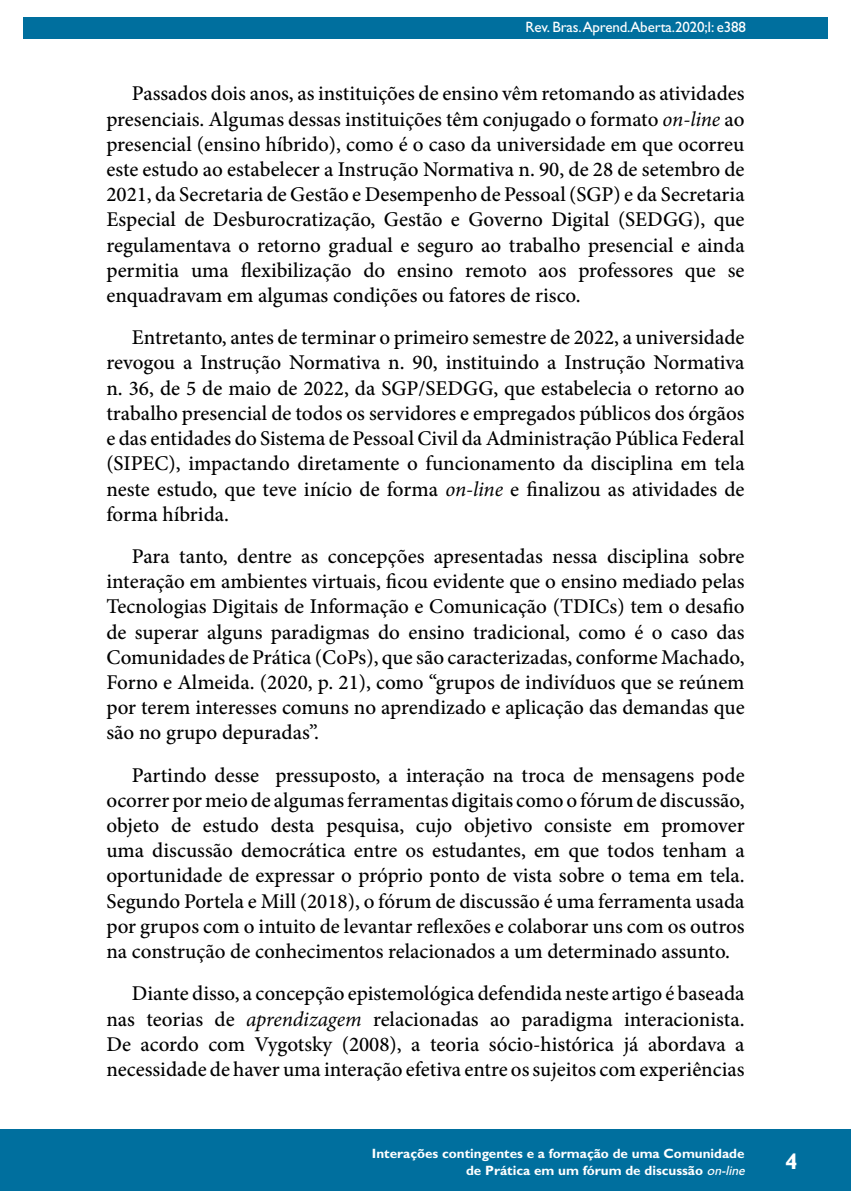
<style>
.page{position:relative;width:851px;height:1191px;background:#fff}
.page>*{position:absolute;margin:0;border:0;box-sizing:border-box;transform-origin:0 0}
.t1{font:700 22.5px "Gill Sans Std";color:#fff}
.t2{font:500 21px/25.2px "Minion Pro";color:#000;text-align:justify}
.t3{font:15px "Gill Sans Std";letter-spacing:-.01em;color:#fff}
.t4{font:700 13.5px/16.2px "Gill Sans Std";color:#fff;text-align:right}
.s1{font-weight:400;font-style:italic}
</style>
<div class="page">
<hr style="left:104px;top:0;width:1px;height:467px;background:#006f9e">
<div style="left:23px;top:17px;width:804px;height:21px;background:#006f9e"></div>
<div style="left:0;top:1129px;width:850px;height:62px;background:#006f9e"></div>
<p class="t3" style="left:525px;top:18px;width:222px">Rev. Bras.Aprend.Aberta.2020;I: e388</p>
<p class="t2" style="left:106px;top:81px;width:639px;text-indent:26px">Passados dois anos, as instituições de ensino vêm retomando as atividades presenciais. Algumas dessas instituições têm conjugado o formato <span class="s1">on-line</span> ao presencial (ensino híbrido), como é o caso da universidade em que ocorreu este estudo ao estabelecer a Instrução Normativa n. 90, de 28 de setembro de 2021, da Secretaria de Gestão e Desempenho de Pessoal (SGP) e da Secretaria Especial de Desburocratização, Gestão e Governo Digital (SEDGG), que regulamentava o retorno gradual e seguro ao trabalho presencial e ainda permitia uma flexibilização do ensino remoto aos professores que se enquadravam em algumas condições ou fatores de risco.</p>
<p class="t2" style="left:106px;top:325px;width:639px;text-indent:26px">Entretanto, antes de terminar o primeiro semestre de 2022, a universidade revogou a Instrução Normativa n. 90, instituindo a Instrução Normativa n. 36, de 5 de maio de 2022, da SGP/SEDGG, que estabelecia o retorno ao trabalho presencial de todos os servidores e empregados públicos dos órgãos e das entidades do Sistema de Pessoal Civil da Administração Pública Federal (SIPEC), impactando diretamente o funcionamento da disciplina em tela neste estudo, que teve início de forma <span class="s1">on-line</span> e finalizou as atividades de forma híbrida.</p>
<p class="t2" style="left:106px;top:543px;width:639px;text-indent:26px">Para tanto, dentre as concepções apresentadas nessa disciplina sobre interação em ambientes virtuais, ficou evidente que o ensino mediado pelas Tecnologias Digitais de Informação e Comunicação (TDICs) tem o desafio de superar alguns paradigmas do ensino tradicional, como é o caso das Comunidades de Prática (CoPs), que são caracterizadas, conforme Machado, Forno e Almeida. (2020, p. 21), como “grupos de indivíduos que se reúnem por terem interesses comuns no aprendizado e aplicação das demandas que são no grupo depuradas”.</p>
<p class="t2" style="left:106px;top:762px;width:639px;text-indent:26px">Partindo desse pressuposto, a interação na troca de mensagens pode ocorrer por meio de algumas ferramentas digitais como o fórum de discussão, objeto de estudo desta pesquisa, cujo objetivo consiste em promover uma discussão democrática entre os estudantes, em que todos tenham a oportunidade de expressar o próprio ponto de vista sobre o tema em tela.<br>Segundo Portela e Mill (2018), o fórum de discussão é uma ferramenta usada por grupos com o intuito de levantar reflexões e colaborar uns com os outros na construção de conhecimentos relacionados a um determinado assunto.</p>
<p class="t2" style="left:106px;top:981px;width:639px;text-indent:26px">Diante disso, a concepção epistemológica defendida neste artigo é baseada nas teorias de <span class="s1">aprendizagem</span> relacionadas ao paradigma interacionista.<br>De acordo com Vygotsky (2008), a teoria sócio-histórica já abordava a necessidade de haver uma interação efetiva entre os sujeitos com experiências</p>
<p class="t4" style="left:372px;top:1145px;width:377px">Interações contingentes e a formação de uma Comunidade de Prática em um fórum de discussão <span class="s1">on-line</span></p>
<p class="t1" style="left:785px;top:1148px;width:14px">4</p>
</div>
